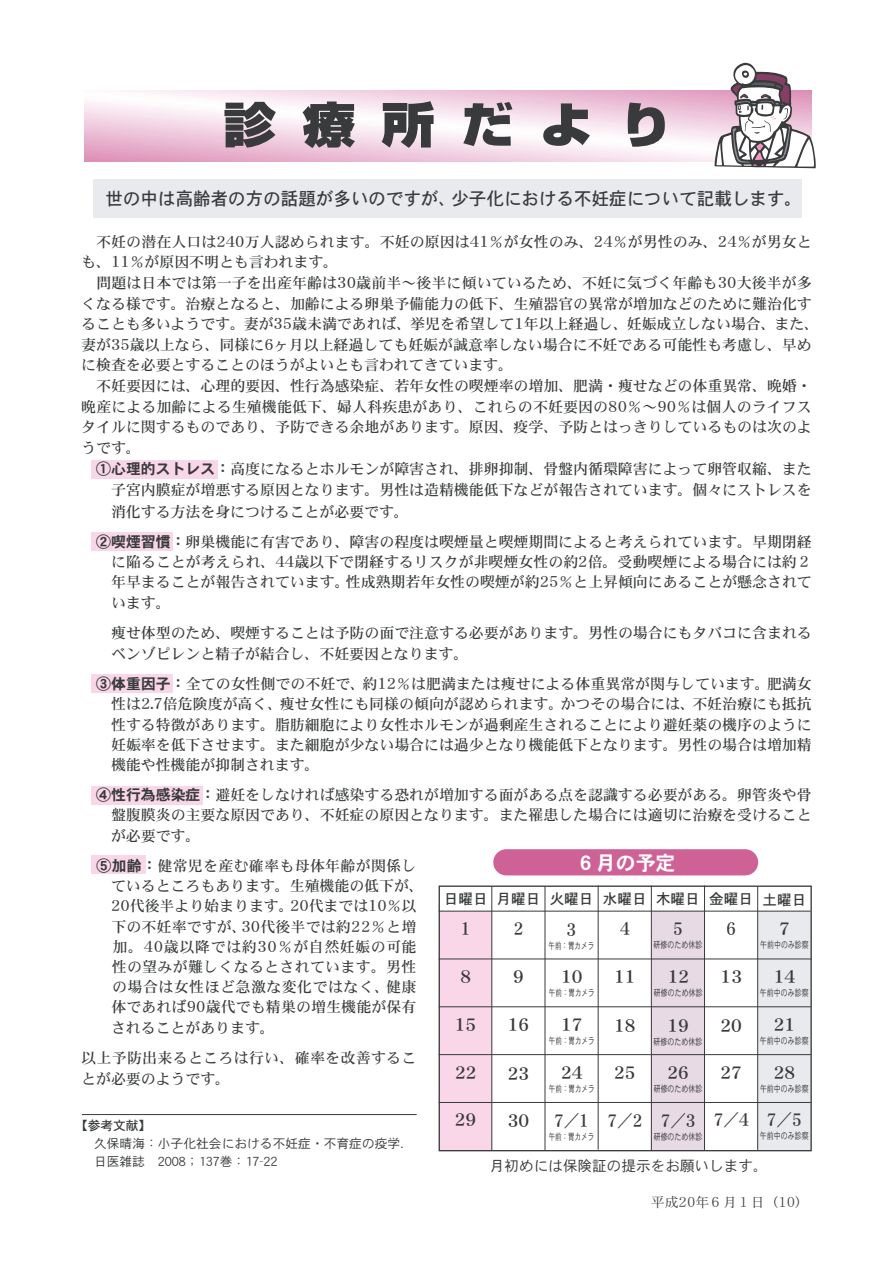
<style>
.page{position:relative;width:893px;height:1263px;background:#fff}
.page>*{position:absolute;margin:0;border:0;box-sizing:border-box;transform-origin:0 0}
.t1{font:900 47.85px "Shin Go";letter-spacing:.49em;color:#383a3b;scale:1.11 1}
.t2{font:19.95px "DFPHS Gothic CID W7";color:#fff}
.t3{font:18px "DFPHS Gothic CID W5";color:#383a3b}
.t4{font:17.25px "DFPHS Mincho CID W7";color:#383a3b}
.t5{font:17.25px "DFPHS Mincho CID W7";color:#383a3b;scale:.9 1}
.t6{font:14.85px/20.2px "DFPHS Mincho CID W5";color:#383a3b;text-align:justify}
.t7{font:14.85px/20.5px "DFPHS Mincho CID W5";letter-spacing:.025em;color:#383a3b}
.t8{font:14.7px "DFPHS Gothic CID W5";color:#383a3b}
.t9{font:14.7px "DFPHS Gothic CID W3";color:#383a3b}
.t10{font:13.8px "DFPHS Mincho CID W3";color:#383a3b}
.t11{font:12.75px/18px "DFPHS Gothic CID W3";color:#383a3b}
.t12{font:12.75px "DFPHS Gothic CID W5";color:#383a3b}
.t13{font:9.3px "DFPHS Gothic CID W3";color:#383a3b;scale:.75 1}
.t14{font:9.3px "DFPHS Gothic CID W3";color:#383a3b;scale:.7 1}
.s1{font-family:"DFPHS Gothic CID W7"}
</style>
<div class="page">
<div style="left:91px;top:674px;width:82px;height:19px;background:#f9d7e9"></div>
<div style="left:91px;top:786px;width:112px;height:19px;background:#f9d7e9"></div>
<div style="left:91px;top:855px;width:54px;height:19px;background:#f9d7e9"></div>
<div style="left:91px;top:460px;width:126px;height:18px;background:#f9d7e9"></div>
<div style="left:91px;top:532px;width:82px;height:19px;background:#f9d7e9"></div>
<div style="left:93px;top:180px;width:708px;height:38px;background:#e9eaed"></div>
<svg style="left:84px;top:90px;width:630px;height:72px"></svg>
<svg style="left:84px;top:91px;width:630px;height:70px"></svg>
<svg style="left:84px;top:92px;width:630px;height:68px"></svg>
<svg style="left:84px;top:93px;width:630px;height:66px"></svg>
<svg style="left:714px;top:63px;width:102px;height:105px"></svg>
<div style="left:439px;top:911px;width:52px;height:239px;background:#f9d7e9"></div>
<div style="left:758px;top:911px;width:53px;height:48px;background:#e9eaed"></div>
<div style="left:652px;top:959px;width:52px;height:48px;background:#e7dae4"></div>
<div style="left:651px;top:911px;width:53px;height:48px;background:#e7dae4"></div>
<div style="left:758px;top:959px;width:52px;height:48px;background:#e9eaed"></div>
<div style="left:651px;top:1007px;width:53px;height:49px;background:#e7dae4"></div>
<div style="left:651px;top:1055px;width:53px;height:48px;background:#e7dae4"></div>
<div style="left:651px;top:1103px;width:53px;height:47px;background:#e7dae4"></div>
<div style="left:757px;top:1102px;width:53px;height:48px;background:#e9eaed"></div>
<div style="left:493px;top:849px;width:265px;height:26px;background:#ce6297;border-radius:13px"></div>
<div style="left:758px;top:1007px;width:52px;height:48px;background:#e9eaed"></div>
<div style="left:758px;top:1055px;width:52px;height:47px;background:#e9eaed"></div>
<hr style="left:438px;top:911px;width:372px;height:1px;background:#383a3b">
<hr style="left:438px;top:959px;width:373px;height:1px;background:#383a3b">
<hr style="left:438px;top:1006px;width:372px;height:1px;background:#383a3b">
<hr style="left:598px;top:886px;width:1px;height:264px;background:#383a3b">
<hr style="left:651px;top:886px;width:1px;height:264px;background:#383a3b">
<hr style="left:704px;top:885px;width:1px;height:265px;background:#383a3b">
<hr style="left:438px;top:1054px;width:372px;height:1px;background:#383a3b">
<hr style="left:438px;top:1102px;width:372px;height:1px;background:#383a3b">
<hr style="left:757px;top:886px;width:1px;height:264px;background:#383a3b">
<hr style="left:544px;top:886px;width:1px;height:264px;background:#383a3b">
<hr style="left:491px;top:886px;width:1px;height:264px;background:#383a3b">
<div style="left:438px;top:886px;width:373px;height:265px;border:1px solid #383a3b"></div>
<hr style="left:82px;top:1114px;width:334px;height:1px;background:#383a3b">
<h1 class="t1" style="left:223px;top:107px;width:406px">診療所だより</h1>
<p class="t3" style="left:105px;top:191px;width:698px">世の中は高齢者の方の話題が多いのですが、少子化における不妊症について記載します。</p>
<p class="t6" style="left:81px;top:233px;width:732px;text-indent:15px">不妊の潜在人口は240万人認められます。不妊の原因は41％が女性のみ、24％が男性のみ、24％が男女とも、11％が原因不明とも言われます。</p>
<p class="t6" style="left:81px;top:274px;width:739px;text-align:left;text-indent:15px">問題は日本では第一子を出産年齢は30歳前半～後半に傾いているため、不妊に気づく年齢も30大後半が多くなる様です。治療となると、加齢による卵巣予備能力の低下、生殖器官の異常が増加などのために難治化することも多いようです。妻が35歳未満であれば、挙児を希望して1年以上経過し、妊娠成立しない場合、また、妻が35歳以上なら、同様に6ヶ月以上経過しても妊娠が誠意率しない場合に不妊である可能性も考慮し、早めに検査を必要とすることのほうがよいとも言われてきています。</p>
<p class="t6" style="left:81px;top:377px;width:732px;text-indent:15px">不妊要因には、心理的要因、性行為感染症、若年女性の喫煙率の増加、肥満・痩せなどの体重異常、晩婚・晩産による加齢による生殖機能低下、婦人科疾患があり、これらの不妊要因の80％～90％は個人のライフスタイルに関するものであり、予防できる余地があります。原因、疫学、予防とはっきりしているものは次のようです。</p>
<p class="t6" style="left:111px;top:460px;width:702px;line-height:21.3px;text-indent:-15px"><span class="s1">①心理的ストレス：</span>高度になるとホルモンが障害され、排卵抑制、骨盤内循環障害によって卵管収縮、また子宮内膜症が増悪する原因となります。男性は造精機能低下などが報告されています。個々にストレスを消化する方法を身につけることが必要です。</p>
<p class="t6" style="left:111px;top:533px;width:702px;text-indent:-15px"><span class="s1">②喫煙習慣：</span>卵巣機能に有害であり、障害の程度は喫煙量と喫煙期間によると考えられています。早期閉経に陥ることが考えられ、44歳以下で閉経するリスクが非喫煙女性の約2倍。受動喫煙による場合には約２年早まることが報告されています。性成熟期若年女性の喫煙が約25％と上昇傾向にあることが懸念されています。</p>
<p class="t6" style="left:111px;top:624px;width:702px">痩せ体型のため、喫煙することは予防の面で注意する必要があります。男性の場合にもタバコに含まれるベンゾピレンと精子が結合し、不妊要因となります。</p>
<p class="t6" style="left:111px;top:675px;width:702px;text-indent:-15px"><span class="s1">③体重因子：</span>全ての女性側での不妊で、約12％は肥満または痩せによる体重異常が関与しています。肥満女性は2.7倍危険度が高く、痩せ女性にも同様の傾向が認められます。かつその場合には、不妊治療にも抵抗性する特徴があります。脂肪細胞により女性ホルモンが過剰産生されることにより避妊薬の機序のように妊娠率を低下させます。また細胞が少ない場合には過少となり機能低下となります。男性の場合は増加精機能や性機能が抑制されます。</p>
<p class="t6" style="left:111px;top:787px;width:702px;text-indent:-15px"><span class="s1">④性行為感染症：</span>避妊をしなければ感染する恐れが増加する面がある点を認識する必要がある。卵管炎や骨盤腹膜炎の主要な原因であり、不妊症の原因となります。また罹患した場合には適切に治療を受けることが必要です。</p>
<p class="t6" style="left:111px;top:857px;width:314px;text-align:left;text-indent:-15px"><span class="s1">⑤加齢：</span>健常児を産む確率も母体年齢が関係しているところもあります。生殖機能の低下が、<br>20代後半より始まります。20代までは10％以下の不妊率ですが、30代後半では約22％と増加。40歳以降では約30％が自然妊娠の可能性の望みが難しくなるとされています。男性の場合は女性ほど急激な変化ではなく、健康体であれば90歳代でも精巣の増生機能が保有されることがあります。</p>
<p class="t7" style="left:81px;top:1049px;width:336px">以上予防出来るところは行い、確率を改善することが必要のようです。</p>
<p class="t12" style="left:75px;top:1120px;width:78px">【参考文献】</p>
<p class="t11" style="left:94px;top:1135px;width:320px">久保晴海：小子化社会における不妊症・不育症の疫学．日医雑誌　2008；137巻：17-22</p>
<h2 class="t2" style="left:576px;top:855px;width:101px">６月の予定</h2>
<p class="t8" style="left:444px;top:893px;width:364px">日曜日 月曜日 火曜日 水曜日 木曜日 金曜日 土曜日</p>
<p class="t5" style="left:514px;top:922px;width:12px">2</p>
<p class="t5" style="left:461px;top:922px;width:12px">1</p>
<p class="t5" style="left:670px;top:922px;width:19px">５</p>
<p class="t13" style="left:653px;top:942px;width:67px">研修のため休診</p>
<p class="t5" style="left:723px;top:922px;width:19px">６</p>
<p class="t5" style="left:620px;top:922px;width:12px">4</p>
<p class="t4" style="left:614px;top:970px;width:23px">11</p>
<p class="t5" style="left:566px;top:923px;width:12px">3</p>
<p class="t14" style="left:548px;top:942px;width:67px">午前：胃カメラ</p>
<p class="t4" style="left:775px;top:922px;width:19px">７</p>
<p class="t13" style="left:760px;top:941px;width:67px">午前中のみ診察</p>
<p class="t4" style="left:510px;top:970px;width:19px">９</p>
<p class="t4" style="left:561px;top:970px;width:23px">10</p>
<p class="t14" style="left:549px;top:989px;width:67px">午前：胃カメラ</p>
<p class="t4" style="left:667px;top:970px;width:23px">12</p>
<p class="t13" style="left:654px;top:989px;width:67px">研修のため休診</p>
<p class="t4" style="left:457px;top:970px;width:19px">８</p>
<p class="t4" style="left:720px;top:970px;width:23px">13</p>
<p class="t4" style="left:773px;top:970px;width:23px">14</p>
<p class="t13" style="left:760px;top:989px;width:67px">午前中のみ診察</p>
<p class="t4" style="left:455px;top:1018px;width:23px">15</p>
<p class="t4" style="left:561px;top:1018px;width:23px">17</p>
<p class="t14" style="left:549px;top:1037px;width:67px">午前：胃カメラ</p>
<p class="t4" style="left:508px;top:1018px;width:23px">16</p>
<p class="t4" style="left:720px;top:1019px;width:23px">20</p>
<p class="t4" style="left:773px;top:1018px;width:23px">21</p>
<p class="t13" style="left:760px;top:1037px;width:67px">午前中のみ診察</p>
<p class="t4" style="left:773px;top:1066px;width:23px">28</p>
<p class="t13" style="left:760px;top:1085px;width:67px">午前中のみ診察</p>
<p class="t4" style="left:667px;top:1019px;width:23px">19</p>
<p class="t13" style="left:653px;top:1038px;width:67px">研修のため休診</p>
<p class="t4" style="left:614px;top:1019px;width:23px">18</p>
<p class="t4" style="left:614px;top:1066px;width:23px">25</p>
<p class="t5" style="left:607px;top:1114px;width:40px">7／2</p>
<p class="t4" style="left:667px;top:1066px;width:23px">26</p>
<p class="t13" style="left:653px;top:1085px;width:67px">研修のため休診</p>
<p class="t4" style="left:455px;top:1066px;width:23px">22</p>
<p class="t4" style="left:561px;top:1066px;width:23px">24</p>
<p class="t14" style="left:549px;top:1085px;width:67px">午前：胃カメラ</p>
<p class="t4" style="left:720px;top:1066px;width:23px">27</p>
<p class="t4" style="left:507px;top:1067px;width:23px">23</p>
<p class="t5" style="left:714px;top:1113px;width:99px">7／4 7／5</p>
<p class="t13" style="left:759px;top:1132px;width:76px">午前中のみ診察　</p>
<p class="t4" style="left:454px;top:1113px;width:23px">29</p>
<p class="t5" style="left:660px;top:1114px;width:40px">7／3</p>
<p class="t13" style="left:653px;top:1133px;width:67px">研修のため休診</p>
<p class="t5" style="left:554px;top:1114px;width:40px">7／1</p>
<p class="t14" style="left:548px;top:1133px;width:67px">午前：胃カメラ</p>
<p class="t4" style="left:507px;top:1114px;width:23px">30</p>
<p class="t9" style="left:490px;top:1160px;width:279px">月初めには保険証の提示をお願いします。</p>
<p class="t10" style="left:651px;top:1196px;width:159px">平成20年６月１日（10）</p>
</div>
